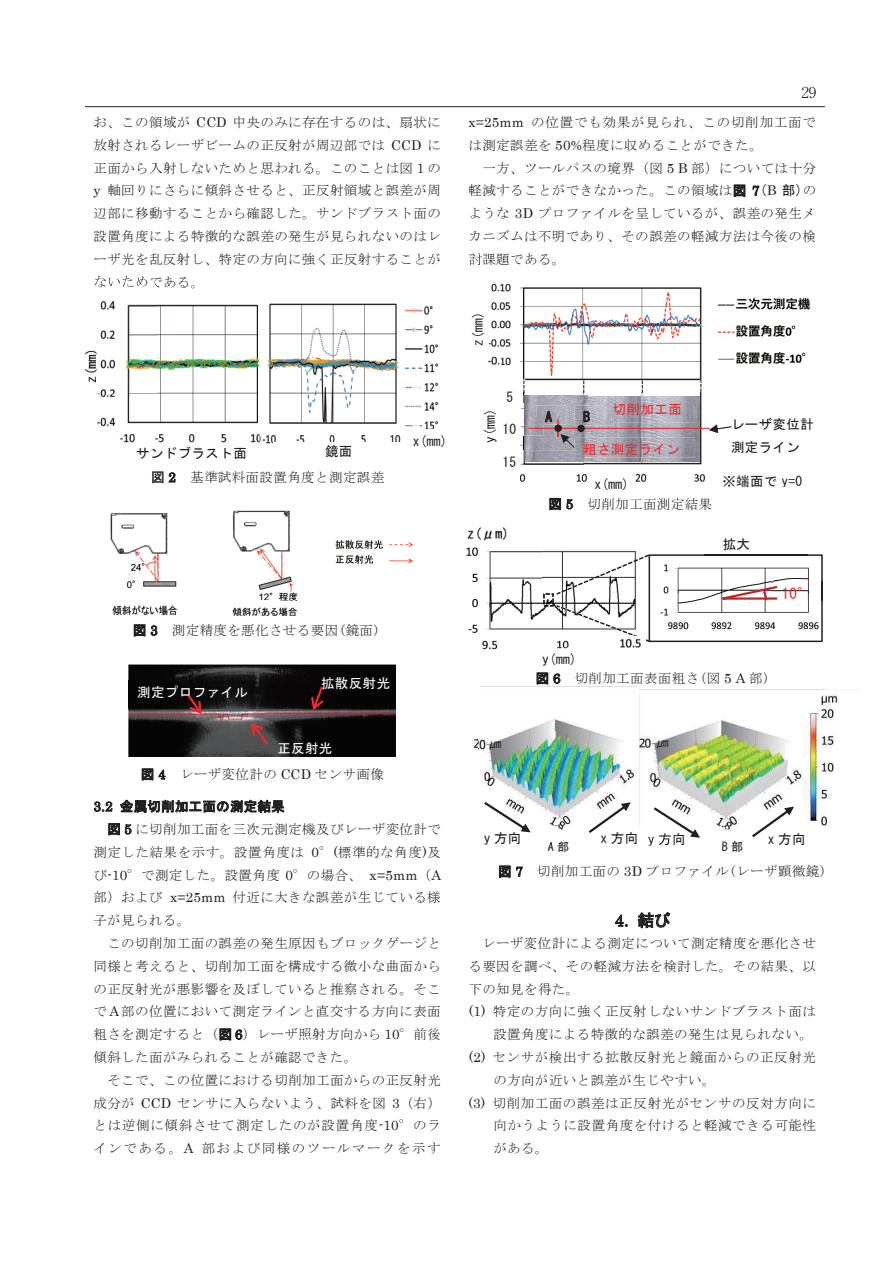
<style>
.page{position:relative;width:893px;height:1263px;background:#fff}
.page>*{position:absolute;margin:0;border:0;box-sizing:border-box;transform-origin:0 0}
.t1{font:16.5px "Century";color:#231f20}
.t2{font:15px "MS Gothic";color:#ee292d}
.t3{font:300 15px "Ryumin Pro";color:#231f20}
.t4{font:13.5px/22.8px "MS Mincho";letter-spacing:.04em;color:#231f20;text-align:justify}
.t5{font:13.5px/22.6px "MS Gothic";letter-spacing:.025em;color:#231f20}
.t6{font:13.5px "MS Gothic";letter-spacing:.025em;color:#fff}
.t7{font:13.5px "MS P Gothic";letter-spacing:.01em;color:#231f20}
.t8{font:13.5px "MS Gothic";letter-spacing:.025em;color:#ee292d}
.t9{font:12px "MS Gothic";color:#231f20}
.s1{font-family:"Century"}
.s2{font-family:"MS P Gothic"}
.s3{font-family:"MS Gothic"}
</style>
<div class="page">
<img style="left:97px;top:303px;width:342px;height:141px">
<img style="left:260px;top:303px;width:2px;height:141px">
<img style="left:292px;top:471px;width:89px;height:1px">
<svg style="left:152px;top:472px;width:11px;height:11px"></svg>
<img style="left:402px;top:429px;width:37px;height:15px">
<img style="left:85px;top:275px;width:63px;height:108px">
<img style="left:95px;top:276px;width:52px;height:11px">
<svg style="left:150px;top:278px;width:6px;height:8px"></svg>
<img style="left:96px;top:298px;width:60px;height:96px">
<img style="left:273px;top:442px;width:129px;height:2px">
<div style="left:325px;top:442px;width:28px;height:18px;background:#fff"></div>
<img style="left:639px;top:689px;width:200px;height:140px">
<img style="left:473px;top:718px;width:163px;height:114px">
<img style="left:479px;top:732px;width:82px;height:18px">
<img style="left:646px;top:731px;width:82px;height:18px">
<img style="left:794px;top:828px;width:45px;height:1px">
<img style="left:639px;top:827px;width:85px;height:2px">
<svg style="left:722px;top:841px;width:3px;height:5px"></svg>
<img style="left:631px;top:827px;width:5px;height:5px">
<img style="left:473px;top:826px;width:87px;height:7px">
<svg style="left:549px;top:841px;width:12px;height:4px"></svg>
<svg style="left:752px;top:807px;width:42px;height:31px"></svg>
<svg style="left:648px;top:807px;width:52px;height:38px"></svg>
<svg style="left:589px;top:802px;width:42px;height:31px"></svg>
<svg style="left:484px;top:802px;width:47px;height:30px"></svg>
<img style="left:233px;top:510px;width:65px;height:91px">
<img style="left:335px;top:540px;width:78px;height:24px">
<img style="left:232px;top:608px;width:65px;height:8px">
<img style="left:234px;top:607px;width:60px;height:1px">
<img style="left:110px;top:513px;width:67px;height:76px">
<img style="left:112px;top:610px;width:65px;height:6px">
<img style="left:112px;top:605px;width:65px;height:5px">
<img style="left:468px;top:550px;width:168px;height:100px">
<img style="left:468px;top:527px;width:39px;height:14px">
<img style="left:466px;top:547px;width:75px;height:37px">
<img style="left:524px;top:647px;width:95px;height:3px">
<img style="left:639px;top:689px;width:186px;height:5px">
<svg style="left:543px;top:553px;width:280px;height:89px"></svg>
<img style="left:619px;top:636px;width:25px;height:14px">
<img style="left:128px;top:664px;width:268px;height:93px">
<div style="left:312px;top:671px;width:84px;height:29px;background:#060404"></div>
<img style="left:268px;top:736px;width:106px;height:20px">
<svg style="left:251px;top:723px;width:18px;height:22px"></svg>
<svg style="left:311px;top:686px;width:12px;height:24px"></svg>
<img style="left:128px;top:680px;width:155px;height:28px">
<svg style="left:188px;top:695px;width:14px;height:19px"></svg>
<img style="left:589px;top:500px;width:61px;height:1px">
<img style="left:660px;top:500px;width:29px;height:1px">
<img style="left:520px;top:392px;width:199px;height:90px">
<img style="left:520px;top:403px;width:4px;height:32px">
<img style="left:524px;top:396px;width:176px;height:66px">
<img style="left:584px;top:473px;width:105px;height:25px">
<img style="left:589px;top:498px;width:67px;height:2px">
<img style="left:658px;top:498px;width:31px;height:2px">
<img style="left:584px;top:495px;width:105px;height:1px">
<img style="left:711px;top:469px;width:8px;height:13px">
<img style="left:469px;top:255px;width:20px;height:10px">
<img style="left:520px;top:385px;width:68px;height:18px">
<img style="left:524px;top:396px;width:64px;height:7px">
<img style="left:524px;top:418px;width:20px;height:17px">
<img style="left:520px;top:450px;width:64px;height:18px">
<svg style="left:491px;top:417px;width:5px;height:16px"></svg>
<img style="left:524px;top:450px;width:60px;height:12px">
<img style="left:489px;top:283px;width:322px;height:96px">
<img style="left:488px;top:353px;width:13px;height:26px">
<hr style="left:525px;top:379px;width:175px;height:1px;background:#231f20">
<svg style="left:523px;top:380px;width:1px;height:13px"></svg>
<svg style="left:642px;top:380px;width:1px;height:13px"></svg>
<svg style="left:700px;top:379px;width:1px;height:13px"></svg>
<hr style="left:528px;top:428px;width:181px;height:1px;background:#ee292d">
<svg style="left:709px;top:424px;width:23px;height:9px"></svg>
<img style="left:574px;top:405px;width:39px;height:21px">
<img style="left:536px;top:405px;width:30px;height:20px">
<svg style="left:536px;top:418px;width:8px;height:7px"></svg>
<img style="left:604px;top:398px;width:93px;height:25px">
<img style="left:604px;top:405px;width:9px;height:18px">
<img style="left:585px;top:438px;width:110px;height:19px">
<svg style="left:554px;top:420px;width:31px;height:37px"></svg>
<hr style="left:85px;top:106px;width:740px;height:1px;background:#231f20">
<p class="t4" style="left:93px;top:111px;width:349px">お、この領域が <span class="s1">CCD</span> 中央のみに存在するのは、扇状に放射されるレーザビームの正反射が周辺部では <span class="s1">CCD</span> に正面から入射しないためと思われる。このことは図 <span class="s1">1</span> の<span class="s1">y</span> 軸回りにさらに傾斜させると、正反射領域と誤差が周辺部に移動することから確認した。サンドブラスト面の設置角度による特徴的な誤差の発生が見られないのはレーザ光を乱反射し、特定の方向に強く正反射することがないためである。</p>
<p class="t5" style="left:136px;top:442px;width:112px">サンドブラスト面</p>
<p class="t5" style="left:325px;top:440px;width:29px">鏡面</p>
<p class="t4" style="left:151px;top:466px;width:235px"><span class="s2">図</span> <span class="s1">2</span> 基準試料面設置角度と測定誤差</p>
<p class="t5" style="left:413px;top:429px;width:36px">x(mm)</p>
<p class="t4" style="left:133px;top:619px;width:249px"><span class="s2">図</span> <span class="s1">3</span> 測定精度を悪化させる要因(鏡面)</p>
<p class="t6" style="left:137px;top:685px;width:112px">測定プロファイル</p>
<p class="t6" style="left:321px;top:676px;width:71px">拡散反射光</p>
<p class="t6" style="left:277px;top:741px;width:57px">正反射光</p>
<p class="t4" style="left:141px;top:763px;width:245px"><span class="s2">図</span> <span class="s1">4</span> レーザ変位計の <span class="s1">CCD</span> センサ画像</p>
<p class="t7" style="left:94px;top:800px;width:193px"><span class="s1">3.2</span> 金属切削加工面の測定結果</p>
<p class="t4" style="left:93px;top:818px;width:349px;text-indent:14px"><span class="s2">図</span> <span class="s1">5</span> に切削加工面を三次元測定機及びレーザ変位計で測定した結果を示す。設置角度は <span class="s1">0</span>°<span class="s1">(</span>標準的な角度<span class="s1">)</span>及び<span class="s1">-10</span>°で測定した。設置角度 <span class="s1">0</span>°の場合、 <span class="s1">x=5mm</span>（<span class="s1">A</span>部）および <span class="s1">x=25mm</span> 付近に大きな誤差が生じている様子が見られる。</p>
<p class="t4" style="left:93px;top:932px;width:349px;text-indent:14px">この切削加工面の誤差の発生原因もブロックゲージと同様と考えると、切削加工面を構成する微小な曲面からの正反射光が悪影響を及ぼしていると推察される。そこで <span class="s1">A</span>部の位置において測定ラインと直交する方向に表面粗さを測定すると（<span class="s2">図</span> <span class="s1">6</span>）レーザ照射方向から <span class="s1">10</span>°前後傾斜した面がみられることが確認できた。</p>
<p class="t4" style="left:93px;top:1068px;width:349px;text-indent:14px">そこで、この位置における切削加工面からの正反射光成分が <span class="s1">CCD</span> センサに入らないよう、試料を図 <span class="s1">3</span>（右）とは逆側に傾斜させて測定したのが設置角度<span class="s1">-10</span>°のラインである。<span class="s1">A</span> 部および同様のツールマークを示す</p>
<p class="t3" style="left:801px;top:81px;width:16px">29</p>
<p class="t4" style="left:469px;top:111px;width:349px"><span class="s1">x=25mm</span> の位置でも効果が見られ、この切削加工面では測定誤差を <span class="s1">50%</span>程度に収めることができた。</p>
<p class="t4" style="left:469px;top:156px;width:349px;text-indent:14px">一方、ツールパスの境界（図 <span class="s1">5 B</span> 部）については十分軽減することができなかった。この領域は<span class="s3">図</span> <span class="s1">7</span><span class="s3">(</span><span class="s1">B</span> <span class="s3">部)</span>のような <span class="s1">3D</span> プロファイルを呈しているが、誤差の発生メカニズムは不明であり、その誤差の軽減方法は今後の検討課題である。</p>
<p class="t5" style="left:467px;top:346px;width:36px;rotate:-90deg">z(mm)</p>
<p class="t5" style="left:506px;top:385px;width:8px">5</p>
<p class="t5" style="left:502px;top:418px;width:15px">10</p>
<p class="t5" style="left:502px;top:450px;width:15px">15</p>
<p class="t5" style="left:479px;top:443px;width:36px;rotate:-90deg">y(mm)</p>
<p class="t8" style="left:613px;top:403px;width:71px">切削加工面</p>
<p class="t8" style="left:583px;top:442px;width:98px">粗さ測定ライン</p>
<p class="t5" style="left:545px;top:406px;width:8px">A</p>
<p class="t5" style="left:583px;top:406px;width:8px">B</p>
<p class="t5" style="left:731px;top:413px;width:84px">レーザ変位計測定ライン</p>
<p class="t5" style="left:595px;top:473px;width:36px">x(mm)</p>
<p class="t5" style="left:722px;top:469px;width:81px">※端面で y=0</p>
<p class="t4" style="left:548px;top:492px;width:165px"><span class="s2">図</span> <span class="s1">5</span> 切削加工面測定結果</p>
<p class="t5" style="left:723px;top:532px;width:29px">拡大</p>
<p class="t2" style="left:782px;top:586px;width:32px">10°</p>
<p class="t5" style="left:542px;top:647px;width:36px">y(mm)</p>
<p class="t4" style="left:536px;top:667px;width:236px"><span class="s2">図</span> <span class="s1">6</span> 切削加工面表面粗さ(図 <span class="s1">5 A</span> 部)</p>
<p class="t9" style="left:490px;top:737px;width:14px">㎛</p>
<p class="t9" style="left:657px;top:737px;width:14px">㎛</p>
<p class="t5" style="left:484px;top:826px;width:39px">y 方向</p>
<p class="t5" style="left:600px;top:827px;width:87px">x方向 y方向</p>
<p class="t5" style="left:768px;top:828px;width:39px">x 方向</p>
<p class="t9" style="left:548px;top:841px;width:23px">A 部</p>
<p class="t9" style="left:722px;top:840px;width:23px">B 部</p>
<p class="t4" style="left:498px;top:860px;width:330px"><span class="s2">図</span> <span class="s1">7</span> 切削加工面の <span class="s1">3D</span> プロファイル(レーザ顕微鏡)</p>
<p class="t1" style="left:615px;top:906px;width:57px">4. <span class="s2">結び</span></p>
<p class="t4" style="left:482px;top:932px;width:335px">レーザ変位計による測定について測定精度を悪化させ</p>
<p class="t4" style="left:469px;top:954px;width:349px">る要因を調べ、その軽減方法を検討した。その結果、以</p>
<p class="t4" style="left:469px;top:977px;width:112px">下の知見を得た。</p>
<p class="t4" style="left:469px;top:1000px;width:349px"><span class="s1">(1)</span> 特定の方向に強く正反射しないサンドブラスト面は</p>
<p class="t4" style="left:493px;top:1023px;width:321px">設置角度による特徴的な誤差の発生は見られない。</p>
<p class="t4" style="left:469px;top:1046px;width:349px"><span class="s1">(2)</span> センサが検出する拡散反射光と鏡面からの正反射光</p>
<p class="t4" style="left:493px;top:1068px;width:224px">の方向が近いと誤差が生じやすい。</p>
<p class="t4" style="left:468px;top:1091px;width:349px"><span class="s1">(3)</span> 切削加工面の誤差は正反射光がセンサの反対方向に</p>
<p class="t4" style="left:493px;top:1114px;width:324px">向かうように設置角度を付けると軽減できる可能性</p>
<p class="t4" style="left:493px;top:1137px;width:57px">がある。</p>
</div>
